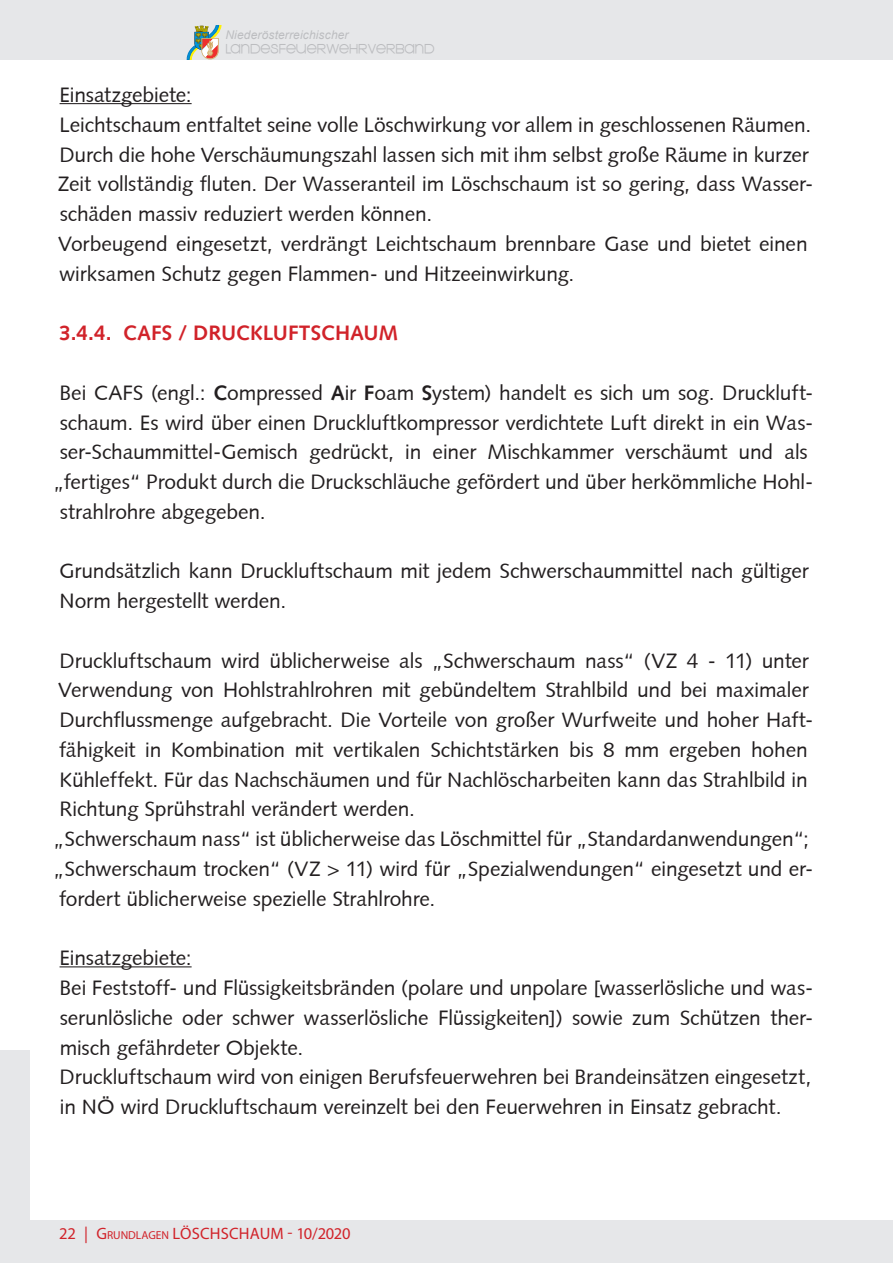
<style>
.page{position:relative;width:893px;height:1263px;background:#fff}
.page>*{position:absolute;margin:0;border:0;box-sizing:border-box;transform-origin:0 0}
.t1{font:21px/29.7px "Syntax";letter-spacing:-.005em;color:#231f20}
.t2{font:700 21px "Syntax";letter-spacing:-.005em;color:#d1232a}
.t3{font:16.5px "Myriad Pro";letter-spacing:.005em;color:#d1232a}
.t4{font:16.5px "Kravitz Thermal";letter-spacing:.01em;color:#bcbdc0}
.t5{font:italic 12px "Arial";letter-spacing:.01em;color:#bcbdc0}
.s1{font-weight:700}
.s2{font-style:inherit}
.s3{font-size:11.55px}
</style>
<div class="page">
<hr style="left:60px;top:103px;width:132px;height:1px;background:#231f20">
<hr style="left:60px;top:966px;width:132px;height:1px;background:#231f20">
<div style="left:187px;top:0;width:706px;height:60px;background:#e6e7e9"></div>
<div style="left:0;top:1050px;width:30px;height:213px;background:#e6e7e9"></div>
<div style="left:0;top:1220px;width:187px;height:43px;background:#e6e7e9"></div>
<div style="left:187px;top:1220px;width:706px;height:43px;background:#e6e7e9"></div>
<div style="left:0;top:0;width:187px;height:60px;background:#e6e7e9"></div>
<svg style="left:187px;top:26px;width:34px;height:33px"></svg>
<p class="t5" style="left:225px;top:27px;width:125px">Niederösterreichischer</p>
<p class="t4" style="left:225px;top:39px;width:210px">Landesfeuerwehrverband</p>
<p class="t1" style="left:58px;top:80px;width:757px">Einsatzgebiete:<br>Leichtschaum entfaltet seine volle Löschwirkung vor allem in geschlossenen Räumen.<br>Durch die hohe Verschäumungszahl lassen sich mit ihm selbst große Räume in kurzer Zeit vollständig fluten. Der Wasseranteil im Löschschaum ist so gering, dass Wasser&shy;schäden massiv reduziert werden können.<br>Vorbeugend eingesetzt, verdrängt Leichtschaum brennbare Gase und bietet einen wirksamen Schutz gegen Flammen- und Hitzeeinwirkung.</p>
<p class="t2" style="left:59px;top:321px;width:341px">3.4.4. CAFS / DRUCKLUFTSCHAUM</p>
<p class="t1" style="left:60px;top:378px;width:755px">Bei CAFS (engl.: <span class="s1">C</span>ompressed <span class="s1">A</span>ir <span class="s1">F</span>oam <span class="s1">S</span>ystem) handelt es sich um sog. Druckluft-</p>
<p class="t1" style="left:60px;top:407px;width:755px">schaum. Es wird über einen Druckluftkompressor verdichtete Luft direkt in ein Was-</p>
<p class="t1" style="left:60px;top:437px;width:749px">ser-Schaummittel-Gemisch gedrückt, in einer Mischkammer verschäumt und als</p>
<p class="t1" style="left:53px;top:467px;width:762px">„fertiges“ Produkt durch die Druckschläuche gefördert und über herkömmliche Hohl-</p>
<p class="t1" style="left:60px;top:497px;width:207px">strahlrohre abgegeben.</p>
<p class="t1" style="left:59px;top:556px;width:751px">Grundsätzlich kann Druckluftschaum mit jedem Schwerschaummittel nach gültiger<br>Norm hergestellt werden.</p>
<p class="t1" style="left:60px;top:646px;width:751px">Druckluftschaum wird üblicherweise als „Schwerschaum nass“ (VZ 4 - 11) unter</p>
<p class="t1" style="left:58px;top:675px;width:752px">Verwendung von Hohlstrahlrohren mit gebündeltem Strahlbild und bei maximaler</p>
<p class="t1" style="left:60px;top:705px;width:755px">Durchflussmenge aufgebracht. Die Vorteile von großer Wurfweite und hoher Haft-</p>
<p class="t1" style="left:59px;top:735px;width:750px">fähigkeit in Kombination mit vertikalen Schichtstärken bis 8 mm ergeben hohen</p>
<p class="t1" style="left:60px;top:765px;width:750px">Kühleffekt. Für das Nachschäumen und für Nachlöscharbeiten kann das Strahlbild in</p>
<p class="t1" style="left:60px;top:794px;width:357px">Richtung Sprühstrahl verändert werden.</p>
<p class="t1" style="left:53px;top:824px;width:757px">„Schwerschaum nass“ ist üblicherweise das Löschmittel für „Standardanwendungen“;</p>
<p class="t1" style="left:53px;top:854px;width:762px">„Schwerschaum trocken“ (VZ &gt; 11) wird für „Spezialwendungen“ eingesetzt und er-</p>
<p class="t1" style="left:59px;top:884px;width:378px">fordert üblicherweise spezielle Strahlrohre.</p>
<p class="t1" style="left:60px;top:943px;width:755px">Einsatzgebiete:<br>Bei Feststoff- und Flüssigkeitsbränden (polare und unpolare [wasserlösliche und was&shy;serunlösliche oder schwer wasserlösliche Flüssigkeiten]) sowie zum Schützen ther&shy;misch gefährdeter Objekte.<br>Druckluftschaum wird von einigen Berufsfeuerwehren bei Brandeinsätzen eingesetzt, in NÖ wird Druckluftschaum vereinzelt bei den Feuerwehren in Einsatz gebracht.</p>
<p class="t3" style="left:59px;top:1224px;width:293px">22 | <span class="s2">G</span><span class="s3">RUNDLAGEN</span> LÖSCHSCHAUM - 10/2020</p>
</div>
